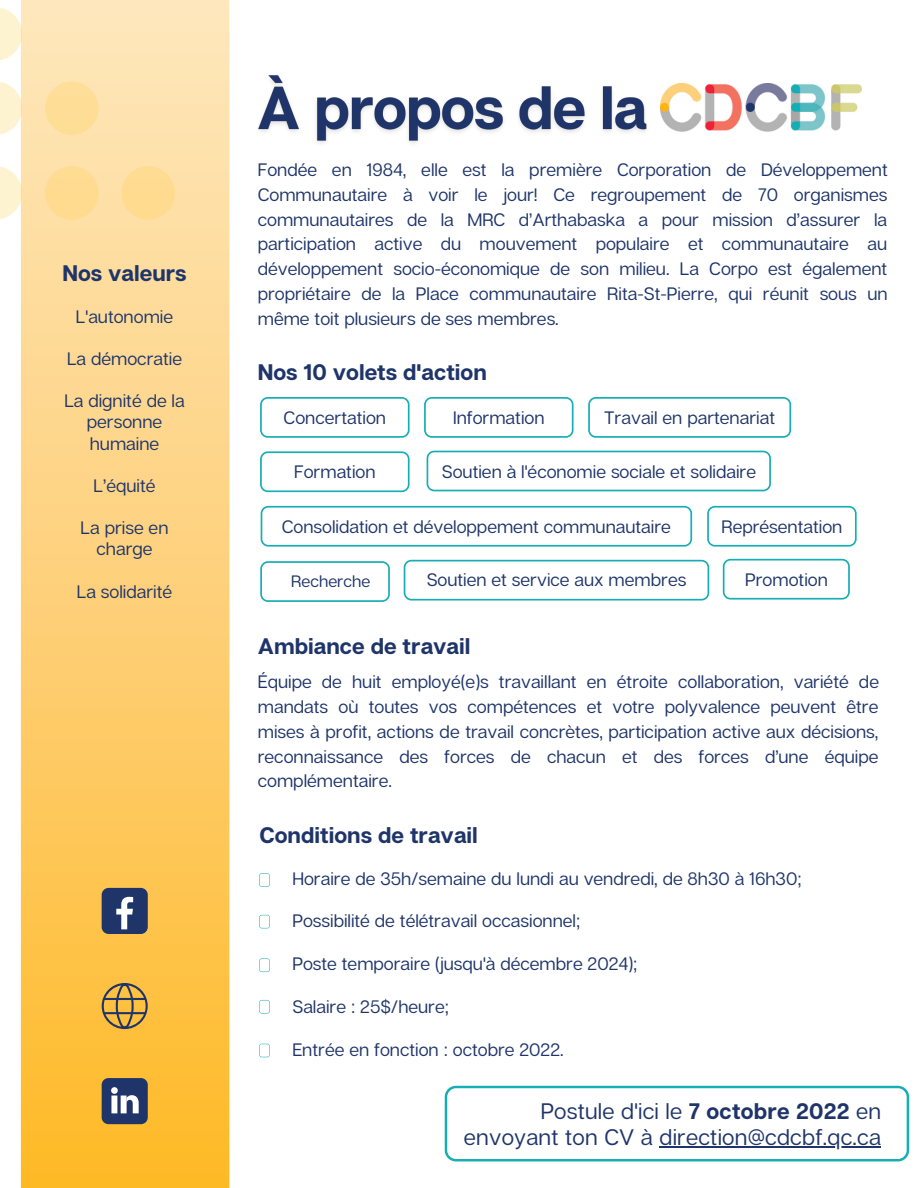
<style>
.page{position:relative;width:918px;height:1188px;background:#fff}
.page>*{position:absolute;margin:0;border:0;box-sizing:border-box;transform-origin:0 0}
.t1{font:700 22.5px "Articulat CF";color:#1f356a}
.t2{font:22.5px/25.8px "Articulat CF";letter-spacing:.01em;color:#1f356a;text-align:right}
.t3{font:18px/24.8px "Articulat CF";color:#1f356a;text-align:justify}
.t4{font:16.5px "Articulat CF";color:#1f356a}
.s1{font-weight:700}
</style>
<div class="page">
<img style="left:258px;top:75px;width:403px;height:69px">
<img style="left:661px;top:84px;width:200px;height:48px">
<svg style="left:21px;top:0;width:208px;height:1188px;background:#fdd075"></svg>
<div style="left:102px;top:888px;width:46px;height:46px;background:#1f356a;border-radius:7px"></div>
<svg style="left:116px;top:897px;width:17px;height:32px"></svg>
<svg style="left:102px;top:983px;width:46px;height:46px;background:#bb974b"></svg>
<svg style="left:445px;top:1086px;width:464px;height:75px"></svg>
<svg style="left:0;top:166px;width:22px;height:54px"></svg>
<svg style="left:45px;top:166px;width:54px;height:54px;background:#fedc94"></svg>
<svg style="left:0;top:81px;width:22px;height:54px"></svg>
<svg style="left:121px;top:166px;width:53px;height:54px;background:#fedc94"></svg>
<svg style="left:45px;top:81px;width:54px;height:54px;background:#fedf9c"></svg>
<svg style="left:0;top:7px;width:22px;height:54px"></svg>
<svg style="left:102px;top:1078px;width:46px;height:46px;background:#4b5b82"></svg>
<svg style="left:261px;top:506px;width:431px;height:40px"></svg>
<svg style="left:260px;top:561px;width:130px;height:41px"></svg>
<svg style="left:404px;top:560px;width:305px;height:40px"></svg>
<svg style="left:723px;top:559px;width:127px;height:40px"></svg>
<svg style="left:707px;top:506px;width:150px;height:40px"></svg>
<svg style="left:260px;top:397px;width:150px;height:41px"></svg>
<svg style="left:424px;top:397px;width:150px;height:41px"></svg>
<svg style="left:588px;top:397px;width:203px;height:41px"></svg>
<svg style="left:260px;top:452px;width:150px;height:40px"></svg>
<svg style="left:427px;top:451px;width:344px;height:40px"></svg>
<hr style="left:660px;top:1146px;width:221px;height:2px;background:#1f356a">
<svg style="left:259px;top:873px;width:11px;height:14px"></svg>
<svg style="left:259px;top:915px;width:11px;height:13px"></svg>
<svg style="left:259px;top:959px;width:11px;height:13px"></svg>
<svg style="left:259px;top:1000px;width:11px;height:13px"></svg>
<svg style="left:259px;top:1044px;width:11px;height:13px"></svg>
<p class="t1" style="left:62px;top:259px;width:126px">Nos valeurs</p>
<p class="t3" style="left:76px;top:304px;width:99px">L'autonomie</p>
<p class="t3" style="left:67px;top:346px;width:117px">La démocratie</p>
<p class="t3" style="left:64px;top:389px;width:122px;line-height:21.3px;text-align:center">La dignité de la personne humaine</p>
<p class="t3" style="left:94px;top:473px;width:63px">L’équité</p>
<p class="t3" style="left:81px;top:516px;width:89px;line-height:21.3px;text-align:center">La prise en charge</p>
<p class="t3" style="left:77px;top:579px;width:97px">La solidarité</p>
<p class="t3" style="left:258px;top:157px;width:632px">Fondée en 1984, elle est la première Corporation de Développement Communautaire à voir le jour! Ce regroupement de 70 organismes communautaires de la MRC d’Arthabaska a pour mission d’assurer la participation active du mouvement populaire et communautaire au développement socio-économique de son milieu. La Corpo est également propriétaire de la Place communautaire Rita-St-Pierre, qui réunit sous un même toit plusieurs de ses membres.</p>
<p class="t1" style="left:258px;top:358px;width:231px">Nos 10 volets d'action</p>
<p class="t3" style="left:284px;top:405px;width:104px">Concertation</p>
<p class="t3" style="left:453px;top:405px;width:93px">Information</p>
<p class="t3" style="left:604px;top:405px;width:172px">Travail en partenariat</p>
<p class="t3" style="left:294px;top:459px;width:83px">Formation</p>
<p class="t3" style="left:442px;top:459px;width:316px">Soutien à l'économie sociale et solidaire</p>
<p class="t3" style="left:282px;top:514px;width:391px">Consolidation et développement communautaire</p>
<p class="t3" style="left:721px;top:514px;width:123px">Représentation</p>
<p class="t4" style="left:291px;top:571px;width:81px">Recherche</p>
<p class="t3" style="left:427px;top:567px;width:261px">Soutien et service aux membres</p>
<p class="t3" style="left:745px;top:567px;width:84px">Promotion</p>
<p class="t1" style="left:258px;top:632px;width:214px">Ambiance de travail</p>
<p class="t3" style="left:258px;top:669px;width:623px">Équipe de huit employé(e)s travaillant en étroite collaboration, variété de mandats où toutes vos compétences et votre polyvalence peuvent être mises à profit, actions de travail concrètes, participation active aux décisions, reconnaissance des forces de chacun et des forces d’une équipe complémentaire.</p>
<p class="t1" style="left:259px;top:821px;width:220px">Conditions de travail</p>
<p class="t3" style="left:292px;top:865px;width:511px">Horaire de 35h/semaine du lundi au vendredi, de 8h30 à 16h30;</p>
<p class="t3" style="left:292px;top:908px;width:290px">Possibilité de télétravail occasionnel;</p>
<p class="t3" style="left:292px;top:951px;width:347px">Poste temporaire (jusqu'à décembre 2024);</p>
<p class="t3" style="left:292px;top:994px;width:158px">Salaire : 25$/heure;</p>
<p class="t3" style="left:292px;top:1036px;width:273px">Entrée en fonction : octobre 2022.</p>
<p class="t2" style="left:464px;top:1098px;width:419px">Postule d'ici le <span class="s1">7 octobre 2022</span> en envoyant ton CV à direction@cdcbf.qc.ca</p>
</div>
